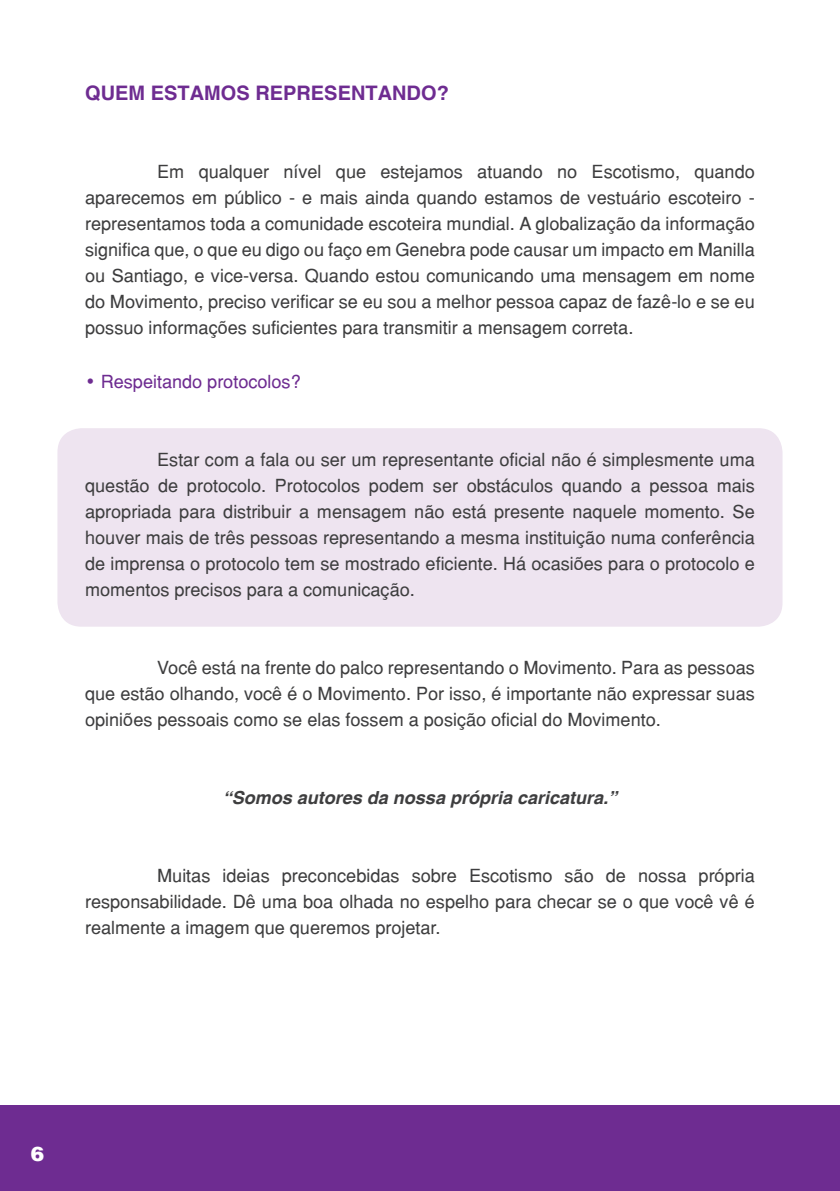
<style>
.page{position:relative;width:840px;height:1191px;background:#fff}
.page>*{position:absolute;margin:0;border:0;box-sizing:border-box;transform-origin:0 0}
.Títulos{font:700 20px "Helvetica";color:#6e2c91}
.t1{font:900 20px "Helvetica";color:#fff}
.Texto_normal{font:18px/26px "Helvetica";color:#3e3e3f;text-align:justify}
.Texto_normal-2{font:italic 700 18px "Helvetica";color:#3e3e3f}
.Títulos_copy{font:18px "Helvetica";color:#6e2c91}
.s1{font-family:"Zurich BT";font-weight:300}
</style>
<div class="page">
<div style="left:0;top:1106px;width:839px;height:85px;background:#6e2c91"></div>
<hr style="left:839px;top:1106px;width:1px;height:85px;background:#6e2c91">
<div style="left:57px;top:428px;width:725px;height:198px;background:#eee4f0;border-radius:24px"></div>
<p class="Títulos" style="left:85px;top:80px;width:365px">QUEM ESTAMOS REPRESENTANDO?</p>
<p class="Texto_normal" style="left:85px;top:158px;width:671px;text-indent:72px">Em qualquer nível que estejamos atuando no Escotismo, quando aparecemos em público - e mais ainda quando estamos de vestuário escoteiro - representamos toda a comunidade escoteira mundial. A globalização da informação significa que, o que eu digo ou faço em Genebra pode causar um impacto em Manilla ou Santiago, e vice-versa. Quando estou comunicando uma mensagem em nome do Movimento, preciso verificar se eu sou a melhor pessoa capaz de fazê-lo e se eu possuo informações suficientes para transmitir a mensagem correta.</p>
<p class="Títulos_copy" style="left:85px;top:370px;width:217px"><span class="s1">•</span> Respeitando protocolos?</p>
<p class="Texto_normal" style="left:85px;top:446px;width:671px;text-indent:72px">Estar com a fala ou ser um representante oficial não é simplesmente uma questão de protocolo. Protocolos podem ser obstáculos quando a pessoa mais apropriada para distribuir a mensagem não está presente naquele momento. Se houver mais de três pessoas representando a mesma instituição numa conferência de imprensa o protocolo tem se mostrado eficiente. Há ocasiões para o protocolo e momentos precisos para a comunicação.</p>
<p class="Texto_normal" style="left:85px;top:654px;width:671px;text-indent:72px">Você está na frente do palco representando o Movimento. Para as pessoas que estão olhando, você é o Movimento. Por isso, é importante não expressar suas opiniões pessoais como se elas fossem a posição oficial do Movimento.</p>
<p class="Texto_normal-2" style="left:222px;top:786px;width:396px">“Somos autores da nossa própria caricatura.”</p>
<p class="Texto_normal" style="left:85px;top:862px;width:670px;text-indent:72px">Muitas ideias preconcebidas sobre Escotismo são de nossa própria responsabilidade. Dê uma boa olhada no espelho para checar se o que você vê é realmente a imagem que queremos projetar.</p>
<p class="t1" style="left:31px;top:1141px;width:15px">6</p>
</div>
